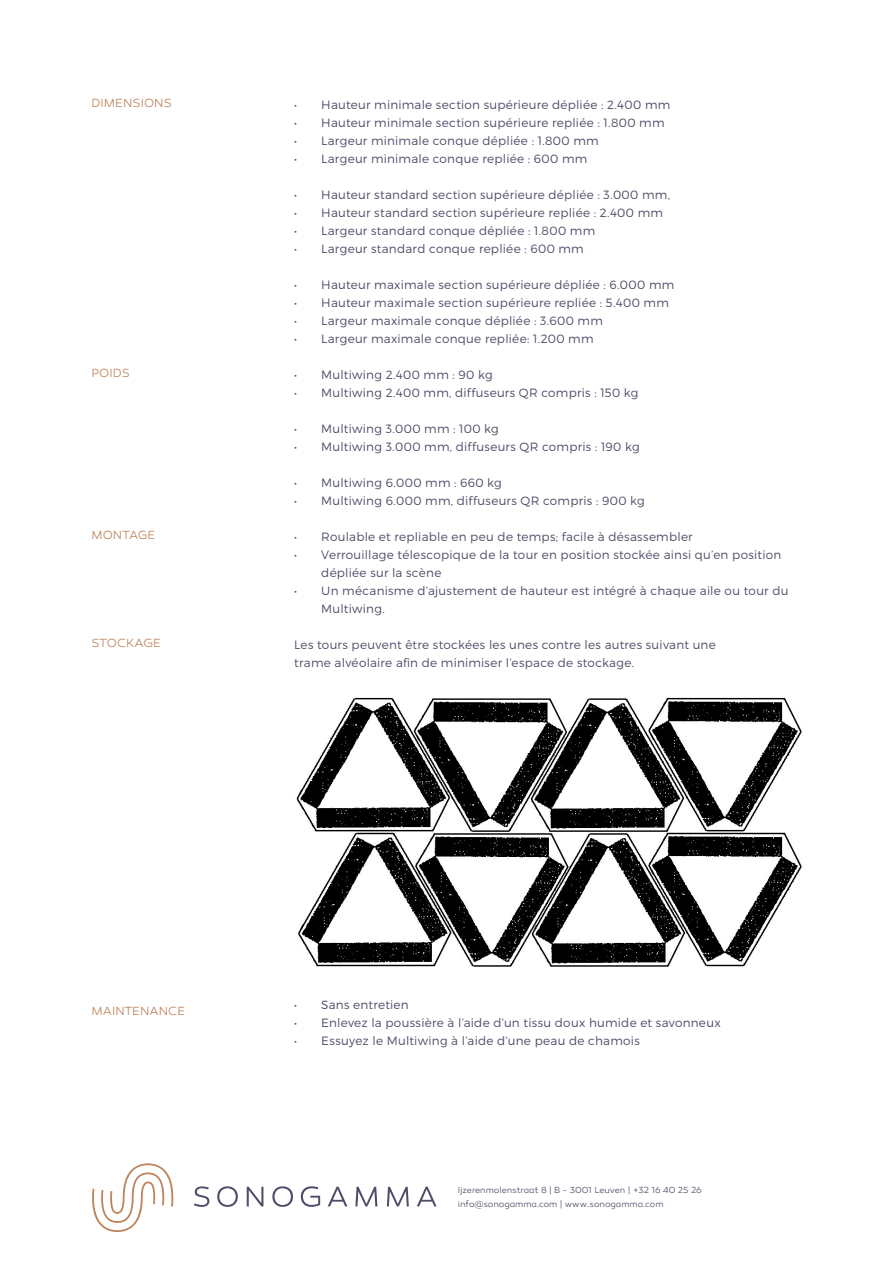
<style>
.page{position:relative;width:893px;height:1263px;background:#fff}
.page>*{position:absolute;margin:0;border:0;box-sizing:border-box;transform-origin:0 0}
.brood{font:300 12px/18px "Montserrat";letter-spacing:.02em;color:#514b68}
.brood-2{font:300 12px "Canaro";letter-spacing:.005em;color:#be855c}
.brood-3{font:300 12px "Canaro";letter-spacing:-.015em;color:#be855c}
.brood-4{font:300 9px "Canaro";letter-spacing:-.005em;color:#514b68}
</style>
<div class="page">
<svg style="left:194px;top:1186px;width:15px;height:21px"></svg>
<svg style="left:217px;top:1186px;width:21px;height:21px"></svg>
<svg style="left:247px;top:1187px;width:16px;height:19px"></svg>
<svg style="left:272px;top:1186px;width:21px;height:21px"></svg>
<svg style="left:301px;top:1186px;width:19px;height:21px"></svg>
<svg style="left:328px;top:1186px;width:19px;height:20px"></svg>
<svg style="left:355px;top:1187px;width:22px;height:19px"></svg>
<svg style="left:387px;top:1187px;width:22px;height:19px"></svg>
<svg style="left:417px;top:1186px;width:20px;height:20px"></svg>
<svg style="left:92px;top:1163px;width:81px;height:69px"></svg>
<img style="left:296px;top:697px;width:505px;height:270px">
<p class="brood-2" style="left:91px;top:96px;width:82px">DIMENSIONS</p>
<p class="brood-2" style="left:91px;top:366px;width:40px">POIDS</p>
<p class="brood-3" style="left:91px;top:528px;width:65px">MONTAGE</p>
<p class="brood-2" style="left:91px;top:636px;width:71px">STOCKAGE</p>
<p class="brood" style="left:294px;top:96px;width:378px">• Hauteur minimale section supérieure dépliée : 2.400 mm</p>
<p class="brood" style="left:294px;top:114px;width:372px">• Hauteur minimale section supérieure repliée : 1.800 mm</p>
<p class="brood" style="left:294px;top:132px;width:306px">• Largeur minimale conque dépliée : 1.800 mm</p>
<p class="brood" style="left:294px;top:150px;width:295px">• Largeur minimale conque repliée : 600 mm</p>
<p class="brood" style="left:294px;top:186px;width:377px">• Hauteur standard section supérieure dépliée : 3.000 mm,</p>
<p class="brood" style="left:294px;top:204px;width:370px">• Hauteur standard section supérieure repliée : 2.400 mm</p>
<p class="brood" style="left:294px;top:222px;width:302px">• Largeur standard conque dépliée : 1.800 mm</p>
<p class="brood" style="left:294px;top:240px;width:291px">• Largeur standard conque repliée : 600 mm</p>
<p class="brood" style="left:294px;top:276px;width:382px">• Hauteur maximale section supérieure dépliée : 6.000 mm</p>
<p class="brood" style="left:294px;top:294px;width:376px">• Hauteur maximale section supérieure repliée : 5.400 mm</p>
<p class="brood" style="left:294px;top:312px;width:310px">• Largeur maximale conque dépliée : 3.600 mm</p>
<p class="brood" style="left:294px;top:330px;width:301px">• Largeur maximale conque repliée: 1.200 mm</p>
<p class="brood" style="left:294px;top:366px;width:200px">• Multiwing 2.400 mm : 90 kg</p>
<p class="brood" style="left:294px;top:384px;width:346px">• Multiwing 2.400 mm, diffuseurs QR compris : 150 kg</p>
<p class="brood" style="left:294px;top:420px;width:206px">• Multiwing 3.000 mm : 100 kg</p>
<p class="brood" style="left:294px;top:438px;width:347px">• Multiwing 3.000 mm, diffuseurs QR compris : 190 kg</p>
<p class="brood" style="left:294px;top:474px;width:209px">• Multiwing 6.000 mm : 660 kg</p>
<p class="brood" style="left:294px;top:492px;width:352px">• Multiwing 6.000 mm, diffuseurs QR compris : 900 kg</p>
<p class="brood" style="left:294px;top:528px;width:400px">• Roulable et repliable en peu de temps; facile à désassembler</p>
<p class="brood" style="left:321px;top:546px;width:461px;text-indent:-27px">• Verrouillage télescopique de la tour en position stockée ainsi qu’en position dépliée sur la scène</p>
<p class="brood" style="left:321px;top:582px;width:469px;text-indent:-27px">• Un mécanisme d’ajustement de hauteur est intégré à chaque aile ou tour du<br>Multiwing.</p>
<p class="brood" style="left:294px;top:636px;width:423px">Les tours peuvent être stockées les unes contre les autres suivant une</p>
<p class="brood" style="left:294px;top:654px;width:341px">trame alvéolaire afin de minimiser l’espace de stockage.</p>
<p class="brood-2" style="left:91px;top:1004px;width:95px">MAINTENANCE</p>
<p class="brood" style="left:294px;top:996px;width:116px">• Sans entretien</p>
<p class="brood" style="left:294px;top:1014px;width:428px">• Enlevez la poussière à l’aide d’un tissu doux humide et savonneux</p>
<p class="brood" style="left:294px;top:1032px;width:347px">• Essuyez le Multiwing à l’aide d’une peau de chamois</p>
<p class="brood-4" style="left:458px;top:1185px;width:245px">Ijzerenmolenstraat 8 | B - 3001 Leuven | +32 16 40 25 26</p>
<p class="brood-4" style="left:458px;top:1198px;width:207px">info@sonogamma.com | www.sonogamma.com</p>
</div>
